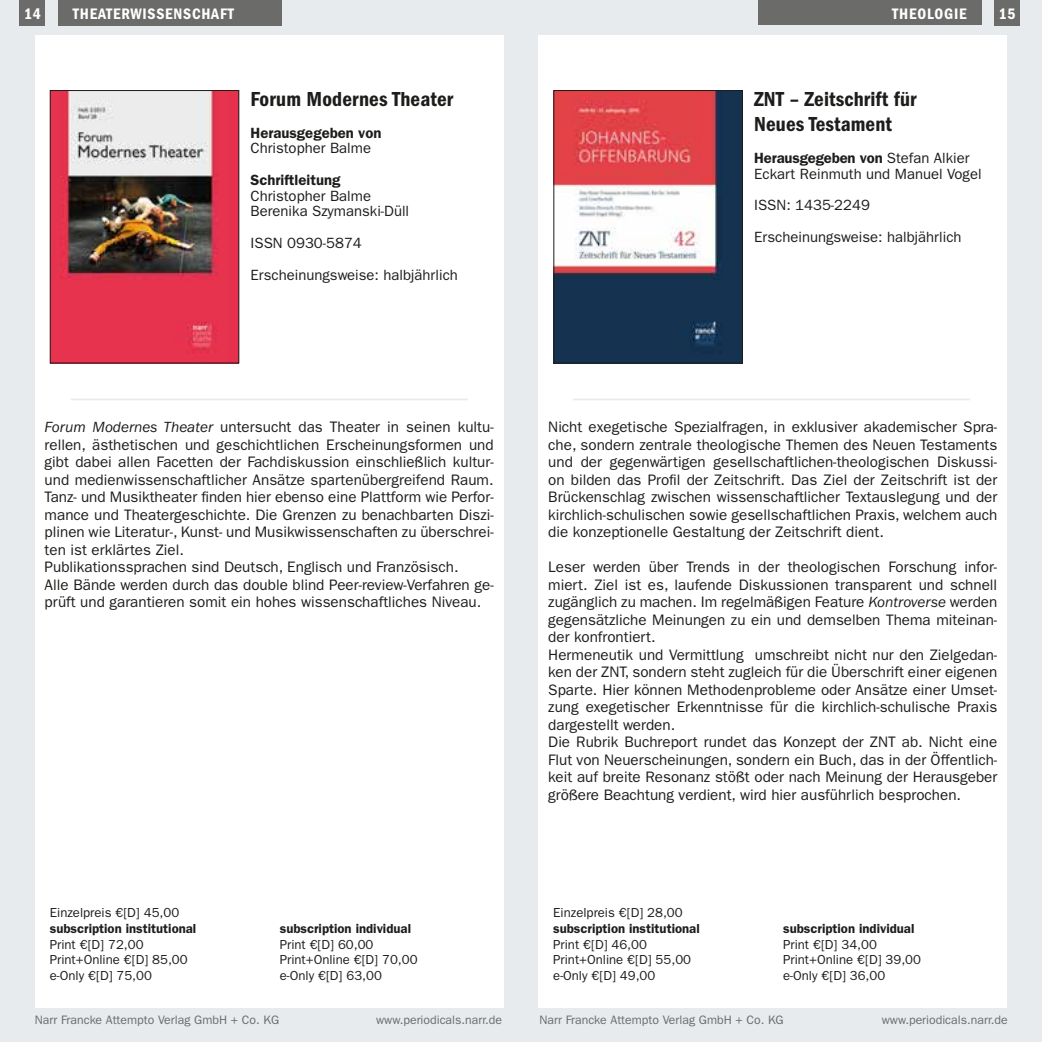
<style>
.page{position:relative;width:1042px;height:1042px;background:#fff}
.page>*{position:absolute;margin:0;border:0;box-sizing:border-box;transform-origin:0 0}
.t1{font:21px/25.2px "ITC Franklin Gothic Std Dm Cd";letter-spacing:.005em;color:#1d1d1b}
.t2{font:15.75px "ITC Franklin Gothic Std Dm Cd";letter-spacing:.05em;color:#fff}
.t3{font:15.22px/17.5px "ITC Franklin Gothic Std";color:#1d1d1b}
.t4{font:14.88px/15.8px "ITC Franklin Gothic Std";color:#1d1d1b}
.t5{font:600 14.88px "ITC Franklin Gothic Std";color:#1d1d1b}
.t6{font:13.12px/15.8px "ITC Franklin Gothic Std";color:#1d1d1b}
.t7{font:600 13.12px "ITC Franklin Gothic Std";color:#1d1d1b}
.t8{font:12.25px "ITC Franklin Gothic Std";color:#6b6b6a}
.s1{font-weight:600}
.s2{font-style:italic}
</style>
<div class="page">
<div style="left:0;top:0;width:521px;height:1042px;background:#e7ebee"></div>
<div style="left:521px;top:0;width:521px;height:1042px;background:#e7ebee"></div>
<div style="left:538px;top:35px;width:469px;height:972px;background:#fff"></div>
<div style="left:35px;top:35px;width:469px;height:972px;background:#fff"></div>
<hr style="left:71px;top:398px;width:397px;height:2px;background:#e7ebee">
<hr style="left:573px;top:398px;width:397px;height:2px;background:#e7ebee">
<div style="left:20px;top:0;width:25px;height:26px;background:#6b6b6a"></div>
<div style="left:994px;top:0;width:26px;height:26px;background:#6b6b6a"></div>
<div style="left:58px;top:0;width:223px;height:26px;background:#6b6b6a"></div>
<div style="left:758px;top:0;width:223px;height:25px;background:#6b6b6a"></div>
<img style="left:52px;top:92px;width:185px;height:269px">
<div style="left:50px;top:90px;width:189px;height:273px;border:1px solid #1d1d1b"></div>
<img style="left:555px;top:92px;width:185px;height:269px">
<div style="left:553px;top:90px;width:189px;height:273px;border:1px solid #1d1d1b"></div>
<p class="t2" style="left:73px;top:4px;width:163px">THEATERWISSENSCHAFT</p>
<p class="t2" style="left:24px;top:5px;width:18px">14</p>
<p class="t2" style="left:999px;top:5px;width:18px">15</p>
<p class="t2" style="left:892px;top:5px;width:76px">THEOLOGIE</p>
<h1 class="t1" style="left:251px;top:87px;width:204px">Forum Modernes Theater</h1>
<p class="t5" style="left:251px;top:124px;width:132px">Herausgegeben von</p>
<p class="t4" style="left:251px;top:141px;width:122px">Christopher Balme</p>
<p class="t5" style="left:251px;top:171px;width:91px">Schriftleitung</p>
<p class="t4" style="left:251px;top:188px;width:160px">Christopher Balme<br>Berenika Szymanski-Düll</p>
<p class="t4" style="left:251px;top:227px;width:209px;line-height:31.5px">ISSN 0930-5874<br>Erscheinungsweise: halbjährlich</p>
<h1 class="t1" style="left:754px;top:87px;width:164px">ZNT – Zeitschrift für<br>Neues Testament</h1>
<p class="t4" style="left:754px;top:150px;width:229px"><span class="s1">Herausgegeben von</span> Stefan Alkier<br>Eckart Reinmuth und Manuel Vogel</p>
<p class="t4" style="left:754px;top:189px;width:209px;line-height:31.5px">ISSN: 1435-2249<br>Erscheinungsweise: halbjährlich</p>
<p class="t3" style="left:45px;top:418px;width:450px"><span class="s2">Forum Modernes Theater</span> untersucht das Theater in seinen kultu&shy;rellen, ästhetischen und geschichtlichen Erscheinungsformen und gibt dabei allen Facetten der Fachdiskussion einschließlich kultur&shy;und medienwissenschaftlicher Ansätze spartenübergreifend Raum.<br>Tanz- und Musiktheater finden hier ebenso eine Plattform wie Perfor&shy;mance und Theatergeschichte. Die Grenzen zu benachbarten Diszi&shy;plinen wie Literatur-, Kunst- und Musikwissenschaften zu überschrei&shy;ten ist erklärtes Ziel.<br>Publikationssprachen sind Deutsch, Englisch und Französisch.<br>Alle Bände werden durch das double blind Peer-review-Verfahren ge&shy;prüft und garantieren somit ein hohes wissenschaftliches Niveau.</p>
<p class="t6" style="left:50px;top:905px;width:131px">Einzelpreis €[D] 45,00</p>
<p class="t7" style="left:50px;top:920px;width:148px">subscription institutional</p>
<p class="t6" style="left:50px;top:936px;width:139px">Print €[D] 72,00<br>Print+Online €[D] 85,00 e-Only €[D] 75,00</p>
<p class="t7" style="left:280px;top:920px;width:133px">subscription individual</p>
<p class="t6" style="left:280px;top:936px;width:139px">Print €[D] 60,00<br>Print+Online €[D] 70,00 e-Only €[D] 63,00</p>
<p class="t3" style="left:548px;top:418px;width:450px;text-align:justify">Nicht exegetische Spezialfragen, in exklusiver akademischer Spra&shy;che, sondern zentrale theologische Themen des Neuen Testaments und der gegenwärtigen gesellschaftlichen-theologischen Diskussi&shy;on bilden das Profil der Zeitschrift. Das Ziel der Zeitschrift ist der Brückenschlag zwischen wissenschaftlicher Textauslegung und der kirchlich-schulischen sowie gesellschaftlichen Praxis, welchem auch die konzeptionelle Gestaltung der Zeitschrift dient.</p>
<p class="t3" style="left:548px;top:558px;width:450px">Leser werden über Trends in der theologischen Forschung infor&shy;miert. Ziel ist es, laufende Diskussionen transparent und schnell zugänglich zu machen. Im regelmäßigen Feature <span class="s2">Kontroverse</span> werden gegensätzliche Meinungen zu ein und demselben Thema miteinan&shy;der konfrontiert.<br>Hermeneutik und Vermittlung umschreibt nicht nur den Zielgedan&shy;ken der ZNT, sondern steht zugleich für die Überschrift einer eigenen Sparte. Hier können Methodenprobleme oder Ansätze einer Umset&shy;zung exegetischer Erkenntnisse für die kirchlich-schulische Praxis dargestellt werden.<br>Die Rubrik Buchreport rundet das Konzept der ZNT ab. Nicht eine Flut von Neuerscheinungen, sondern ein Buch, das in der Öffentlich&shy;keit auf breite Resonanz stößt oder nach Meinung der Herausgeber größere Beachtung verdient, wird hier ausführlich besprochen.</p>
<p class="t6" style="left:553px;top:905px;width:131px">Einzelpreis €[D] 28,00</p>
<p class="t7" style="left:553px;top:920px;width:148px">subscription institutional</p>
<p class="t6" style="left:553px;top:936px;width:139px">Print €[D] 46,00<br>Print+Online €[D] 55,00 e-Only €[D] 49,00</p>
<p class="t7" style="left:783px;top:920px;width:133px">subscription individual</p>
<p class="t6" style="left:783px;top:936px;width:139px">Print €[D] 34,00<br>Print+Online €[D] 39,00 e-Only €[D] 36,00</p>
<p class="t8" style="left:35px;top:1013px;width:246px">Narr Francke Attempto Verlag GmbH + Co. KG</p>
<p class="t8" style="left:376px;top:1013px;width:127px">www.periodicals.narr.de</p>
<p class="t8" style="left:539px;top:1013px;width:246px">Narr Francke Attempto Verlag GmbH + Co. KG</p>
<p class="t8" style="left:882px;top:1013px;width:127px">www.periodicals.narr.de</p>
</div>
